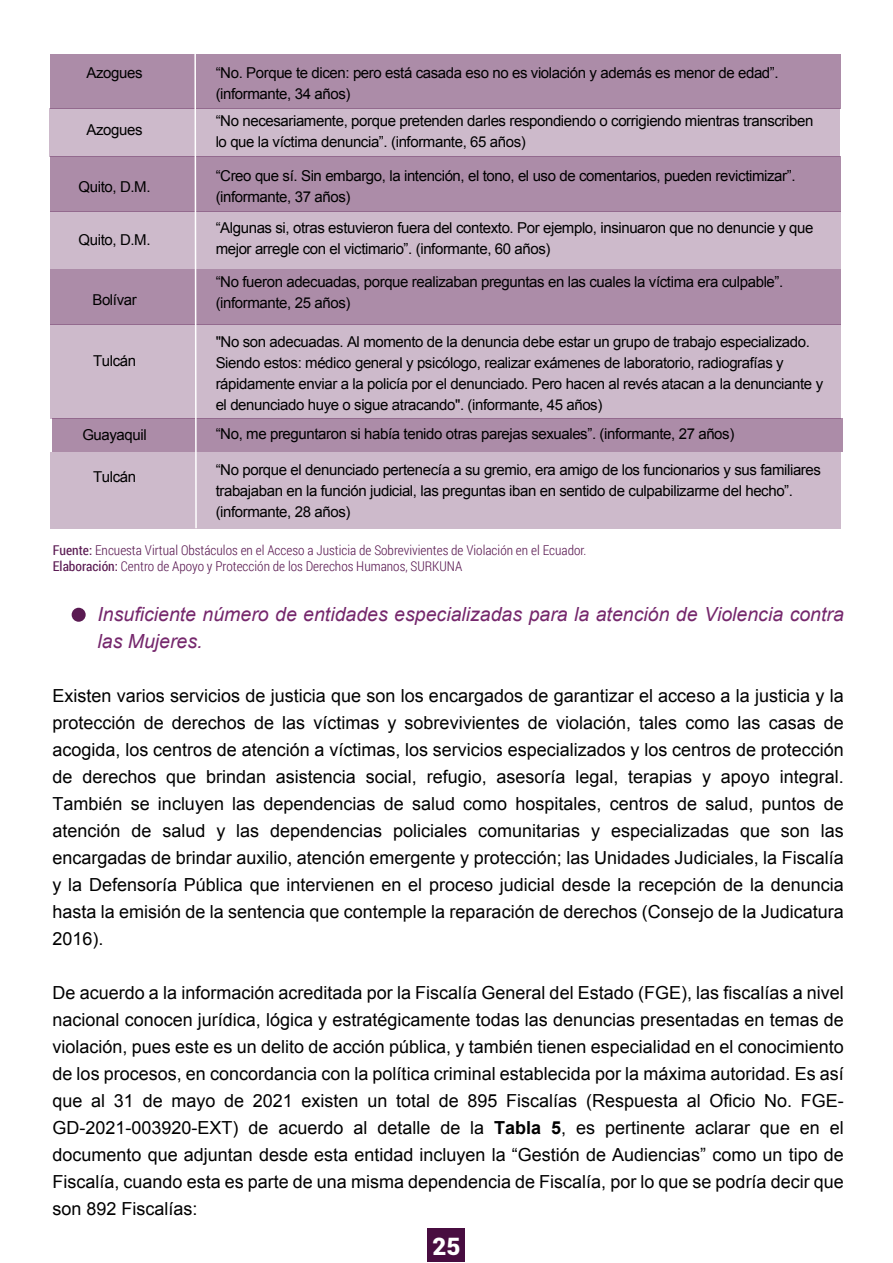
<style>
.page{position:relative;width:893px;height:1263px;background:#fff}
.page>*{position:absolute;margin:0;border:0;box-sizing:border-box;transform-origin:0 0}
.t1{font:900 24px "Roboto";color:#fff}
.t2{font:italic 19.5px/27px "Arial";color:#75276c}
.t3{font:18px/27px "Arial";color:#000;text-align:justify}
.t4{font:15px/21px "Arial";letter-spacing:-.025em;color:#000}
.t5{font:300 13.5px/16.5px "Roboto Condensed";color:#5a1a52}
.s1{font-weight:400}
.s2{font-weight:700}
</style>
<div class="page">
<div style="left:427px;top:1229px;width:38px;height:33px;background:#480d40"></div>
<div style="left:51px;top:54px;width:790px;height:54px;background:#ac8ca8"></div>
<div style="left:49px;top:108px;width:791px;height:48px;background:#cdbacb"></div>
<div style="left:51px;top:156px;width:790px;height:56px;background:#ac8ca8"></div>
<div style="left:51px;top:212px;width:790px;height:57px;background:#cdbacb"></div>
<div style="left:51px;top:269px;width:790px;height:55px;background:#ac8ca8"></div>
<div style="left:51px;top:324px;width:790px;height:95px;background:#cdbacb"></div>
<div style="left:51px;top:452px;width:790px;height:76px;background:#cdbacb"></div>
<div style="left:52px;top:419px;width:791px;height:33px;background:#ac8ca8"></div>
<svg style="left:194px;top:54px;width:4px;height:475px"></svg>
<div style="left:72px;top:608px;width:14px;height:14px;background:#5a1a52;border-radius:50%"></div>
<p class="t4" style="left:87px;top:63px;width:58px">Azogues</p>
<p class="t4" style="left:87px;top:120px;width:58px">Azogues</p>
<p class="t4" style="left:79px;top:177px;width:73px">Quito, D.M.</p>
<p class="t4" style="left:79px;top:229px;width:73px">Quito, D.M.</p>
<p class="t4" style="left:92px;top:289px;width:46px">Bolívar</p>
<p class="t4" style="left:93px;top:351px;width:45px">Tulcán</p>
<p class="t4" style="left:82px;top:424px;width:66px">Guayaquil</p>
<p class="t4" style="left:93px;top:466px;width:45px">Tulcán</p>
<p class="t4" style="left:216px;top:63px;width:564px">“No. Porque te dicen: pero está casada eso no es violación y además es menor de edad”. (informante, 34 años)</p>
<p class="t4" style="left:216px;top:111px;width:599px">“No necesariamente, porque pretenden darles respondiendo o corrigiendo mientras transcriben lo que la víctima denuncia”. (informante, 65 años)</p>
<p class="t4" style="left:216px;top:165px;width:581px">“Creo que sí. Sin embargo, la intención, el tono, el uso de comentarios, pueden revictimizar”. (informante, 37 años)</p>
<p class="t4" style="left:216px;top:217px;width:599px">“Algunas si, otras estuvieron fuera del contexto. Por ejemplo, insinuaron que no denuncie y que mejor arregle con el victimario”. (informante, 60 años)</p>
<p class="t4" style="left:216px;top:272px;width:569px">“No fueron adecuadas, porque realizaban preguntas en las cuales la víctima era culpable”. (informante, 25 años)</p>
<p class="t4" style="left:216px;top:332px;width:609px">"No son adecuadas. Al momento de la denuncia debe estar un grupo de trabajo especializado.<br>Siendo estos: médico general y psicólogo, realizar exámenes de laboratorio, radiografías y rápidamente enviar a la policía por el denunciado. Pero hacen al revés atacan a la denunciante y el denunciado huye o sigue atracando". (informante, 45 años)</p>
<p class="t4" style="left:216px;top:423px;width:520px">“No, me preguntaron si había tenido otras parejas sexuales”. (informante, 27 años)</p>
<p class="t4" style="left:216px;top:459px;width:607px">“No porque el denunciado pertenecía a su gremio, era amigo de los funcionarios y sus familiares trabajaban en la función judicial, las preguntas iban en sentido de culpabilizarme del hecho”. (informante, 28 años)</p>
<p class="t5" style="left:53px;top:541px;width:535px"><span class="s1">Fuente:</span> Encuesta Virtual Obstáculos en el Acceso a Justicia de Sobrevivientes de Violación en el Ecuador.<br><span class="s1">Elaboración:</span> Centro de Apoyo y Protección de los Derechos Humanos, SURKUNA</p>
<p class="t2" style="left:98px;top:601px;width:748px">Insuficiente número de entidades especializadas para la atención de Violencia contra las Mujeres.</p>
<p class="t3" style="left:52px;top:683px;width:793px">Existen varios servicios de justicia que son los encargados de garantizar el acceso a la justicia y la protección de derechos de las víctimas y sobrevivientes de violación, tales como las casas de acogida, los centros de atención a víctimas, los servicios especializados y los centros de protección de derechos que brindan asistencia social, refugio, asesoría legal, terapias y apoyo integral.<br>También se incluyen las dependencias de salud como hospitales, centros de salud, puntos de atención de salud y las dependencias policiales comunitarias y especializadas que son las encargadas de brindar auxilio, atención emergente y protección; las Unidades Judiciales, la Fiscalía y la Defensoría Pública que intervienen en el proceso judicial desde la recepción de la denuncia hasta la emisión de la sentencia que contemple la reparación de derechos (Consejo de la Judicatura 2016).</p>
<p class="t3" style="left:52px;top:980px;width:793px">De acuerdo a la información acreditada por la Fiscalía General del Estado (FGE), las fiscalías a nivel nacional conocen jurídica, lógica y estratégicamente todas las denuncias presentadas en temas de violación, pues este es un delito de acción pública, y también tienen especialidad en el conocimiento de los procesos, en concordancia con la política criminal establecida por la máxima autoridad. Es así que al 31 de mayo de 2021 existen un total de 895 Fiscalías (Respuesta al Oficio No. FGE-GD-2021-003920-EXT) de acuerdo al detalle de la <span class="s2">Tabla 5</span>, es pertinente aclarar que en el documento que adjuntan desde esta entidad incluyen la “Gestión de Audiencias” como un tipo de Fiscalía, cuando esta es parte de una misma dependencia de Fiscalía, por lo que se podría decir que son 892 Fiscalías:</p>
<h1 class="t1" style="left:433px;top:1229px;width:29px">25</h1>
</div>
